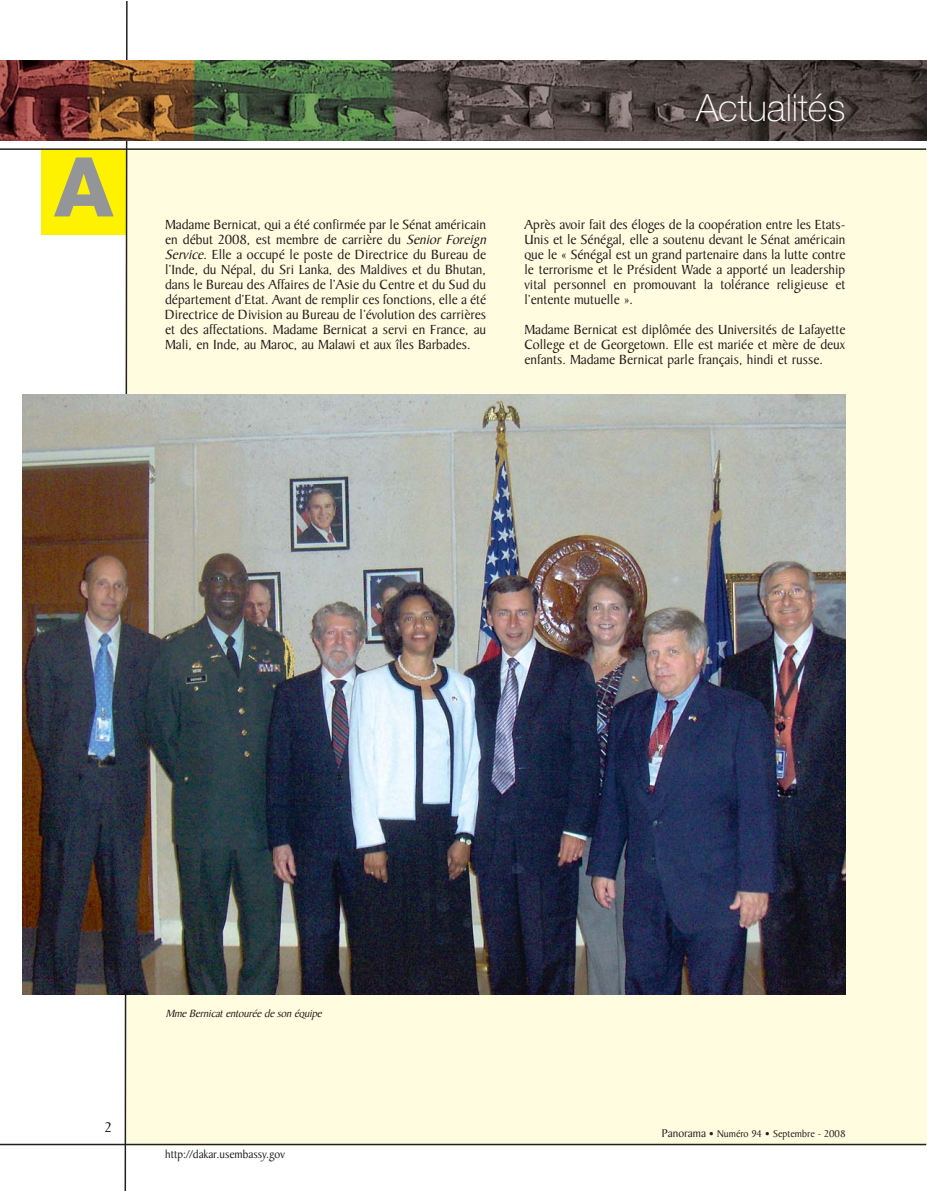
<style>
.page{position:relative;width:927px;height:1191px;background:#fff}
.page>*{position:absolute;margin:0;border:0;box-sizing:border-box;transform-origin:0 0}
.t1{font:800 82.5px "Helvetica Neue";color:#939598}
.t2{font:100 37.5px "Helvetica Neue";color:#fff}
.t3{font:15px "Baker Signet";color:#231f20}
.t4{font:14.25px/15px "Baker Signet";color:#231f20;text-align:justify}
.t5{font:12px "Baker Signet";color:#231f20}
.t6{font:italic 11.25px "Baker Signet";color:#231f20}
.t7{font:10.5px "Baker Signet";color:#231f20}
.s1{font-style:italic}
.s2{font-size:12px}
</style>
<div class="page">
<div style="left:126px;top:150px;width:800px;height:995px;background:#fffcdf"></div>
<div style="left:41px;top:150px;width:85px;height:85px;background:#fff200"></div>
<hr style="left:0;top:1143px;width:926px;height:2px;background:#231f20">
<svg style="left:124px;top:1px;width:4px;height:1190px"></svg>
<hr style="left:0;top:148px;width:926px;height:2px;background:#231f20">
<img style="left:0;top:61px;width:926px;height:80px">
<img style="left:22px;top:394px;width:823px;height:600px">
<h1 class="t1" style="left:55px;top:157px;width:60px">A</h1>
<h2 class="t2" style="left:696px;top:94px;width:151px">Actualités</h2>
<p class="t4" style="left:165px;top:218px;width:325px;text-align:left">Madame Bernicat, qui a été confirmée par le Sénat américain en début 2008, est membre de carrière du <span class="s1">Senior Foreign Service</span>. Elle a occupé le poste de Directrice du Bureau de l’Inde, du Népal, du Sri Lanka, des Maldives et du Bhutan, dans le Bureau des Affaires de l’Asie du Centre et du Sud du département d’Etat. Avant de remplir ces fonctions, elle a été Directrice de Division au Bureau de l’évolution des carrières et des affectations. Madame Bernicat a servi en France, au Mali, en Inde, au Maroc, au Malawi et aux îles Barbades.</p>
<p class="t4" style="left:524px;top:218px;width:323px">Après avoir fait des éloges de la coopération entre les Etats-Unis et le Sénégal, elle a soutenu devant le Sénat américain que le « Sénégal est un grand partenaire dans la lutte contre le terrorisme et le Président Wade a apporté un leadership vital personnel en promouvant la tolérance religieuse et l’entente mutuelle ».</p>
<p class="t4" style="left:524px;top:323px;width:323px">Madame Bernicat est diplômée des Universités de Lafayette College et de Georgetown. Elle est mariée et mère de deux enfants. Madame Bernicat parle français, hindi et russe.</p>
<p class="t3" style="left:105px;top:1121px;width:8px">2</p>
<p class="t6" style="left:166px;top:1009px;width:160px">MmeBernicatentouréedeson équipe</p>
<p class="t5" style="left:165px;top:1149px;width:121px">http://dakar.usembassy.gov</p>
<p class="t7" style="left:662px;top:1129px;width:185px"><span class="s2">Panorama</span> • Numéro 94 • Septembre - 2008</p>
</div>
